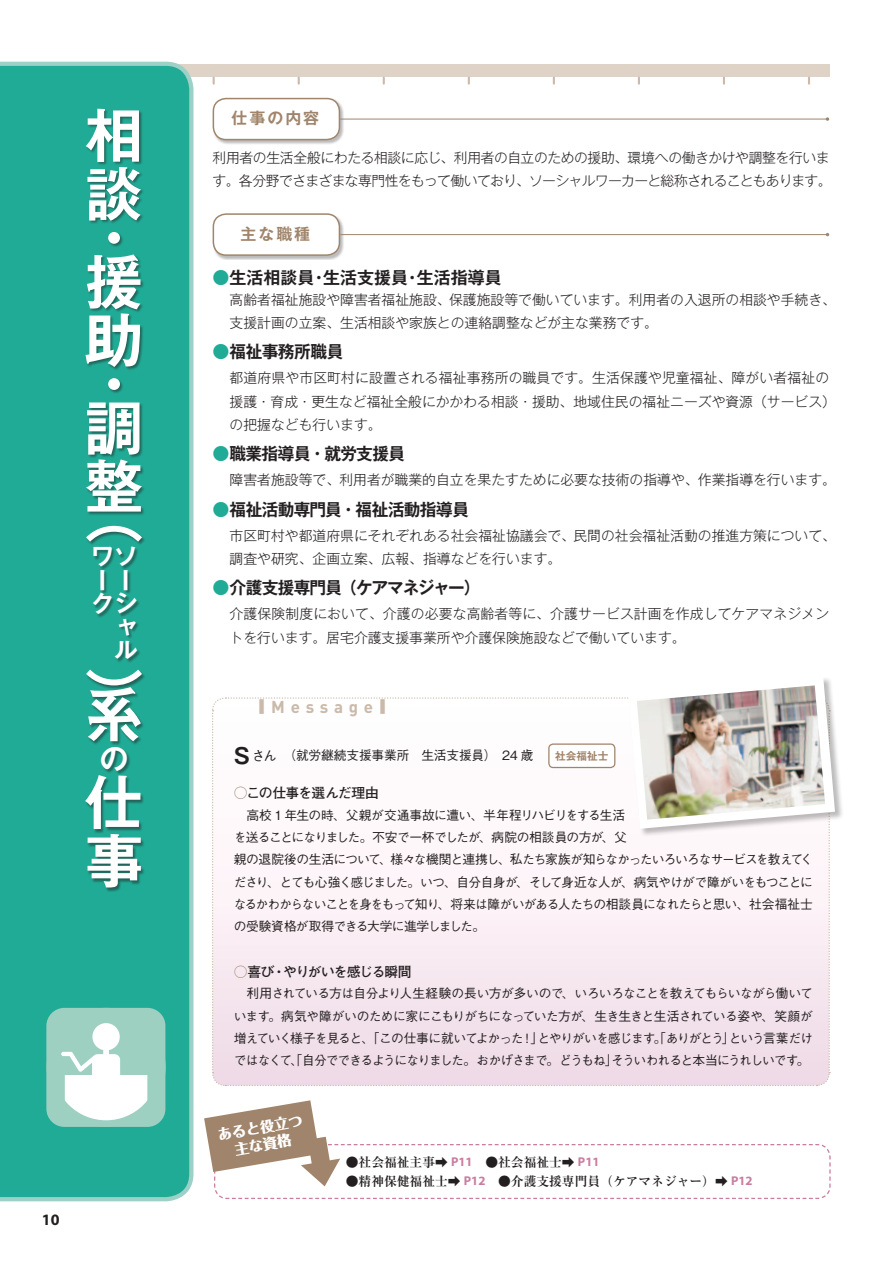
<style>
.page{position:relative;width:893px;height:1263px;background:#fff}
.page>*{position:absolute;margin:0;border:0;box-sizing:border-box;transform-origin:0 0}
.t1{font:700 58.5px/43.8px "Gothic MB101 Pro De";color:#fff}
.t2{font:700 29.25px "Gothic MB101 Pro De";color:#fff}
.t3{font:700 23.4px "Gothic MB101 Pro De";color:#fff}
.t4{font:700 16.95px "Gothic MB101 Pro De";letter-spacing:-.03em;color:#231f20}
.t5{font:700 16.95px "Gothic MB101 Pro De";color:#231f20}
.t6{font:700 16.95px "Gothic MB101 Pro De";letter-spacing:-.055em;color:#231f20}
.t7{font:700 16.95px "DIN Pro";letter-spacing:.335em;color:#cbbaaa}
.t8{font:700 15.9px "Gothic MB101 Pro De";letter-spacing:.125em;color:#a0856c}
.t9{font:700 15.9px "Myriad Pro";color:#231f20}
.t10{font:800 14.4px/17.2px "Folk Pro";color:#fff;text-align:center}
.t11{font:300 13.8px/23.4px "Gothic MB101 Pro";color:#231f20}
.t12{font:300 13.8px/23.4px "Gothic MB101 Pro";letter-spacing:-.035em;color:#231f20}
.t13{font:700 13.8px "Futo Go B101 Pro";letter-spacing:-.08em;color:#231f20}
.t14{font:700 13.8px "Futo Go B101 Pro";letter-spacing:-.06em;color:#231f20}
.t15{font:500 12.75px/22.4px "Gothic BBB Pro";letter-spacing:-.065em;color:#231f20}
.t16{font:700 12.75px "Ryumin Pro";color:#231f20}
.t17{font:500 12.75px "Gothic BBB Pro";letter-spacing:-.015em;color:#231f20}
.t18{font:700 10.65px "Gothic MB101 Pro De";color:#a0856c}
.s1{color:#20ab96}
.s2{font-family:"Futo Go B101 Pro"}
.s3{font-family:"Gothic MB101 Pro De";font-weight:700;font-size:21.3px}
.s4{font-size:13.8px}
.s5{color:#a0856c}
.s6{font-family:"Myriad Pro";color:#c97da0}
</style>
<div class="page">
<div style="left:0;top:64px;width:829px;height:13px;background:#dfd2c7"></div>
<svg style="left:213px;top:78px;width:2px;height:6px"></svg>
<svg style="left:298px;top:78px;width:2px;height:6px"></svg>
<svg style="left:383px;top:78px;width:2px;height:6px"></svg>
<svg style="left:468px;top:78px;width:2px;height:6px"></svg>
<svg style="left:553px;top:78px;width:2px;height:6px"></svg>
<svg style="left:638px;top:78px;width:2px;height:6px"></svg>
<svg style="left:723px;top:78px;width:2px;height:6px"></svg>
<svg style="left:808px;top:78px;width:2px;height:6px"></svg>
<div style="left:0;top:61px;width:194px;height:1141px;background:#20ab96"></div>
<div style="left:212px;top:98px;width:132px;height:47px;background:#231f20;opacity:.3"></div>
<div style="left:213px;top:99px;width:126px;height:41px;background:#fff;border-radius:13px"></div>
<div style="left:213px;top:98px;width:127px;height:42px;border:2px solid #a0856c;border-radius:13px"></div>
<div style="left:212px;top:213px;width:132px;height:47px;background:#231f20;opacity:.3"></div>
<div style="left:213px;top:214px;width:126px;height:41px;background:#fff;border-radius:13px"></div>
<div style="left:213px;top:213px;width:127px;height:43px;border:2px solid #a0856c;border-radius:13px"></div>
<hr style="left:340px;top:119px;width:487px;height:1px;background:#a0856c">
<hr style="left:340px;top:234px;width:487px;height:1px;background:#a0856c">
<div style="left:85px;top:109px;width:61px;height:783px;background:#231f20;opacity:.5"></div>
<svg style="left:47px;top:1008px;width:119px;height:119px"></svg>
<svg style="left:204px;top:1100px;width:627px;height:99px"></svg>
<div style="left:628px;top:676px;width:216px;height:161px;background:#231f20;opacity:.3"></div>
<svg style="left:212px;top:676px;width:623px;height:410px"></svg>
<img style="left:637px;top:685px;width:188px;height:135px">
<div style="left:549px;top:744px;width:66px;height:23px;background:#fff;border-radius:4px"></div>
<div style="left:548px;top:743px;width:67px;height:25px;border:1px solid #a0856c;border-radius:4px"></div>
<h1 class="t1" style="left:85px;top:99px;width:58px;line-height:58.5px">相談</h1>
<h1 class="t1" style="left:85px;top:209px;width:57px">・援</h1>
<h1 class="t1" style="left:85px;top:311px;width:57px">助・調</h1>
<h1 class="t1" style="left:85px;top:457px;width:59px">整</h1>
<h1 class="t1" style="left:85px;top:486px;width:59px">（</h1>
<h3 class="t3" style="left:91px;top:537px;width:46px">ワソ</h3>
<h3 class="t3" style="left:91px;top:560px;width:39px">ーー</h3>
<h3 class="t3" style="left:91px;top:584px;width:47px">クシ</h3>
<h3 class="t3" style="left:114px;top:607px;width:23px">ャ</h3>
<h3 class="t3" style="left:114px;top:631px;width:25px">ル</h3>
<h1 class="t1" style="left:85px;top:676px;width:59px">）系</h1>
<h2 class="t2" style="left:99px;top:734px;width:29px">の</h2>
<h1 class="t1" style="left:85px;top:766px;width:58px;line-height:58.5px">仕事</h1>
<p class="t9" style="left:42px;top:1209px;width:19px">10</p>
<p class="t8" style="left:232px;top:105px;width:89px">仕事の内容</p>
<p class="t12" style="left:212px;top:144px;width:621px">利用者の生活全般にわたる相談に応じ、利用者の自立のための援助、環境への働きかけや調整を行います。各分野でさまざまな専門性をもって働いており、ソーシャルワーカーと総称されることもあります。</p>
<p class="t8" style="left:240px;top:220px;width:71px">主な職種</p>
<h3 class="t5" style="left:213px;top:263px;width:291px"><span class="s1">●</span>生活相談員・生活支援員・生活指導員</h3>
<p class="t11" style="left:230px;top:286px;width:608px">高齢者福祉施設や障害者福祉施設、保護施設等で働いています。利用者の入退所の相談や手続き、支援計画の立案、生活相談や家族との連絡調整などが主な業務です。</p>
<h3 class="t4" style="left:213px;top:338px;width:132px"><span class="s1">●</span>福祉事務所職員</h3>
<p class="t11" style="left:230px;top:364px;width:608px">都道府県や市区町村に設置される福祉事務所の職員です。生活保護や児童福祉、障がい者福祉の援護・育成・更生など福祉全般にかかわる相談・援助、地域住民の福祉ニーズや資源（サービス）の把握なども行います。</p>
<h3 class="t4" style="left:213px;top:440px;width:194px"><span class="s1">●</span>職業指導員・就労支援員</h3>
<p class="t11" style="left:230px;top:466px;width:608px">障害者施設等で、利用者が職業的自立を果たすために必要な技術の指導や、作業指導を行います。</p>
<h3 class="t4" style="left:213px;top:495px;width:258px"><span class="s1">●</span>福祉活動専門員・福祉活動指導員</h3>
<p class="t11" style="left:230px;top:522px;width:608px">市区町村や都道府県にそれぞれある社会福祉協議会で、民間の社会福祉活動の推進方策について、調査や研究、企画立案、広報、指導などを行います。</p>
<h3 class="t6" style="left:213px;top:574px;width:269px"><span class="s1">●</span>介護支援専門員（ケアマネジャー）</h3>
<p class="t11" style="left:230px;top:600px;width:601px">介護保険制度において、介護の必要な高齢者等に、介護サービス計画を作成してケアマネジメントを行います。居宅介護支援事業所や介護保険施設などで働いています。</p>
<h3 class="t7" style="left:259px;top:695px;width:127px"><span class="s2">■</span> Message<span class="s2">■</span></h3>
<p class="t17" style="left:234px;top:745px;width:301px"><span class="s3">S</span><span class="s4">さん　</span>（就労継続支援事業所　生活支援員）　24 歳</p>
<p class="t14" style="left:234px;top:782px;width:147px"><span class="s5">○</span>この仕事を選んだ理由</p>
<p class="t15" style="left:234px;top:802px;width:581px">　高校 1 年生の時、父親が交通事故に遭い、半年程リハビリをする生活<br>を送ることになりました。不安で一杯でしたが、病院の相談員の方が、父<br>親の退院後の生活について、様々な機関と連携し、私たち家族が知らなかったいろいろなサービスを教えてくださり、とても心強く感じました。いつ、自分自身が、そして身近な人が、病気やけがで障がいをもつことになるかわからないことを身をもって知り、将来は障がいがある人たちの相談員になれたらと思い、社会福祉士の受験資格が取得できる大学に進学しました。</p>
<p class="t13" style="left:234px;top:961px;width:179px"><span class="s5">○</span>喜び・やりがいを感じる瞬間</p>
<p class="t15" style="left:234px;top:981px;width:580px;text-align:justify">　利用されている方は自分より人生経験の長い方が多いので、いろいろなことを教えてもらいながら働いています。病気や障がいのために家にこもりがちになっていた方が、生き生きと生活されている姿や、笑顔が増えていく様子を見ると、「この仕事に就いてよかった！」とやりがいを感じます。「ありがとう」という言葉だけではなくて、「自分でできるようになりました。おかげさまで。どうもね」そういわれると本当にうれしいです。</p>
<p class="t18" style="left:555px;top:747px;width:55px">社会福祉士</p>
<p class="t10" style="left:216px;top:1124px;width:88px;rotate:-10deg">あると役立つ主な資格</p>
<p class="t16" style="left:346px;top:1152px;width:255px">●社会福祉主事➡ <span class="s6">P11</span> ●社会福祉士➡ <span class="s6">P11</span></p>
<p class="t16" style="left:346px;top:1171px;width:408px">●精神保健福祉士➡ <span class="s6">P12</span> ●介護支援専門員（ケアマネジャー）➡ <span class="s6">P12</span></p>
</div>
